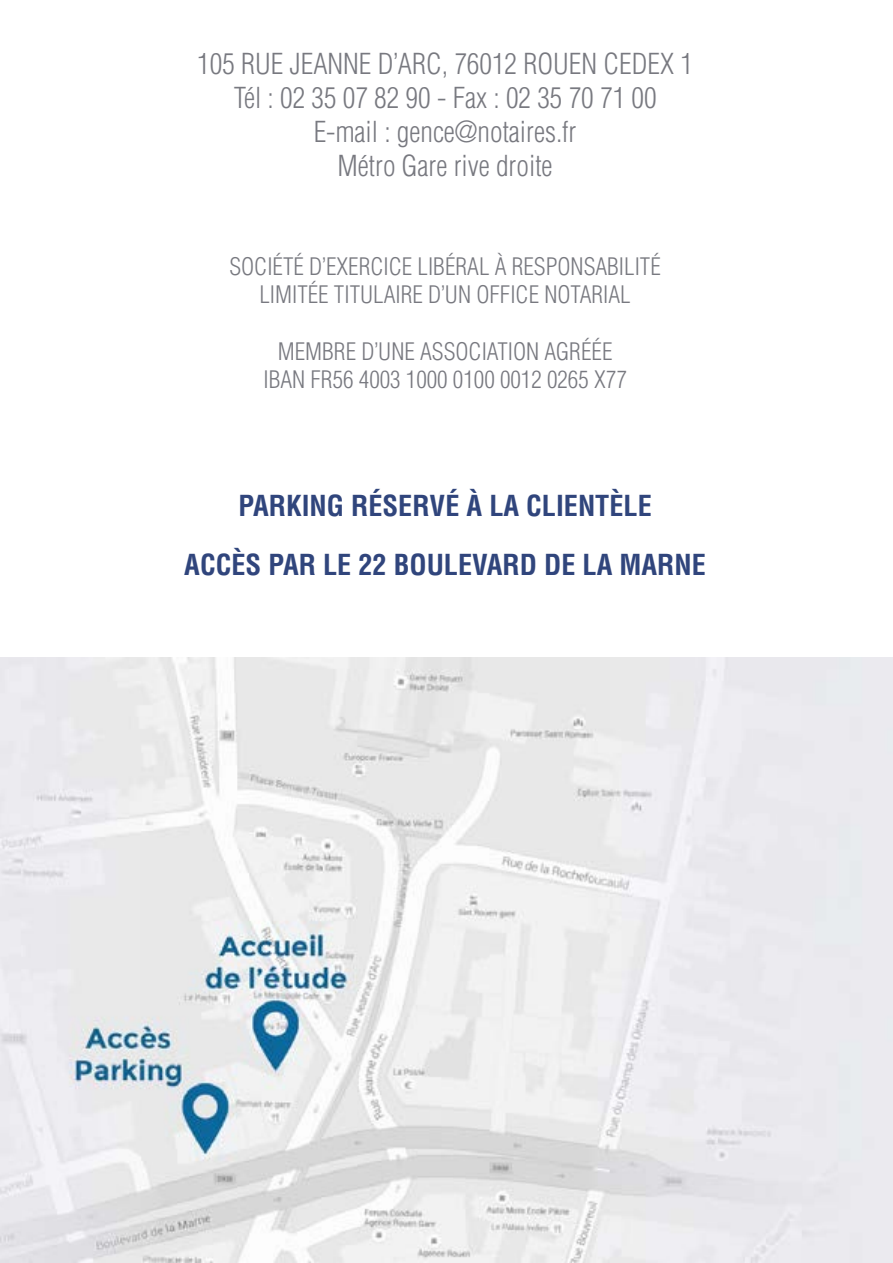
<style>
.page{position:relative;width:893px;height:1263px;background:#fff}
.page>*{position:absolute;margin:0;border:0;box-sizing:border-box;transform-origin:0 0}
.t1{font:300 condensed 28.2px/33.9px "Helvetica LT Std";color:#787980;text-align:center}
.t2{font:700 condensed 28.2px/58.8px "Helvetica LT Std";color:#30457c;text-align:center}
.t3{font:300 condensed 23.55px/28.2px "Helvetica LT Std";color:#787980;text-align:center}
</style>
<div class="page">
<img style="left:0;top:657px;width:893px;height:606px">
<p class="t1" style="left:197px;top:47px;width:497px">105 RUE JEANNE D’ARC, 76012 ROUEN CEDEX 1<br>Tél : 02 35 07 82 90 - Fax : 02 35 70 71 00<br>E-mail : gence@notaires.fr<br>Métro Gare rive droite</p>
<p class="t3" style="left:229px;top:252px;width:433px">SOCIÉTÉ D’EXERCICE LIBÉRAL À RESPONSABILITÉ<br>LIMITÉE TITULAIRE D’UN OFFICE NOTARIAL</p>
<p class="t3" style="left:263px;top:337px;width:365px">MEMBRE D’UNE ASSOCIATION AGRÉÉE<br>IBAN FR56 4003 1000 0100 0012 0265 X77</p>
<p class="t2" style="left:184px;top:476px;width:523px">PARKING RÉSERVÉ À LA CLIENTÈLE<br>ACCÈS PAR LE 22 BOULEVARD DE LA MARNE</p>
</div>
